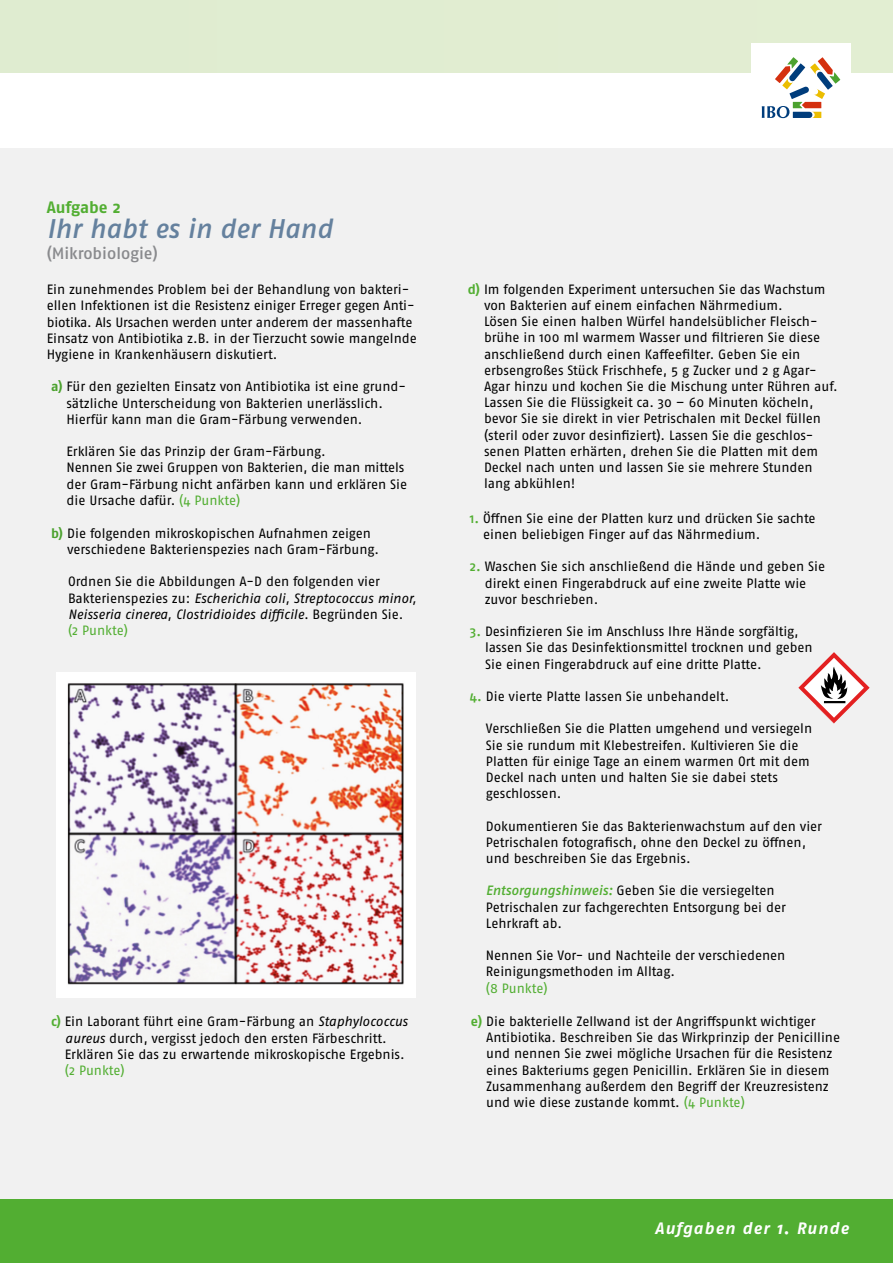
<style>
.page{position:relative;width:893px;height:1263px;background:#fff}
.page>*{position:absolute;margin:0;border:0;box-sizing:border-box;transform-origin:0 0}
.t1{font:italic 500 27px "Fago OT";color:#65819e}
.t2{font:italic 700 16.5px "Fago OT";letter-spacing:.065em;color:#fff}
.t3{font:500 16.5px "Fago OT";letter-spacing:-.005em;color:#898a8d}
.t4{font:700 16.5px "Fago OT";letter-spacing:-.005em;color:#52ae32}
.t5{font:13.5px/16.2px "Fago OT";letter-spacing:-.005em;color:#000}
.t6{font:italic 13.5px/16.2px "Fago OT";color:#000}
.s1{font-weight:700;color:#4ca22f}
.s2{color:#52ae32}
.s3{font-style:normal}
.s4{font-style:normal;color:#52ae32}
.s5{font-weight:700;color:#52ae32}
.s6{font-style:italic}
.s7{font-weight:500;color:#52ae32}
.s8{font-weight:500;font-style:italic;color:#52ae32}
</style>
<div class="page">
<div style="left:0;top:149px;width:893px;height:1085px;background:#f1f1f1"></div>
<div style="left:0;top:1199px;width:893px;height:64px;background:#52ae32"></div>
<div style="left:0;top:0;width:893px;height:72px;background:#e0edd1"></div>
<div style="left:56px;top:672px;width:360px;height:325px;background:#fff"></div>
<img style="left:67px;top:683px;width:337px;height:302px">
<svg style="left:798px;top:652px;width:72px;height:71px"></svg>
<svg style="left:751px;top:43px;width:99px;height:76px"></svg>
<p class="t4" style="left:47px;top:197px;width:75px">Aufgabe 2</p>
<p class="t1" style="left:47px;top:213px;width:287px">Ihr habt es in der Hand</p>
<p class="t3" style="left:47px;top:244px;width:112px">(Mikrobiologie)</p>
<p class="t5" style="left:47px;top:281px;width:372px">Ein zunehmendes Problem bei der Behandlung von bakteri&shy;ellen Infektionen ist die Resistenz einiger Erreger gegen Anti&shy;biotika. Als Ursachen werden unter anderem der massenhafte Einsatz von Antibiotika z.B. in der Tierzucht sowie mangelnde Hygiene in Krankenhäusern diskutiert.</p>
<p class="t5" style="left:66px;top:379px;width:341px;text-indent:-15px"><span class="s1">a)</span> Für den gezielten Einsatz von Antibiotika ist eine grund&shy;sätzliche Unterscheidung von Bakterien unerlässlich.<br>Hierfür kann man die Gram-Färbung verwenden.</p>
<p class="t5" style="left:66px;top:443px;width:342px">Erklären Sie das Prinzip der Gram-Färbung.<br>Nennen Sie zwei Gruppen von Bakterien, die man mittels der Gram-Färbung nicht anfärben kann und erklären Sie die Ursache dafür. <span class="s2">(4 Punkte)</span></p>
<p class="t5" style="left:67px;top:525px;width:314px;text-indent:-16px"><span class="s1">b)</span> Die folgenden mikroskopischen Aufnahmen zeigen verschiedene Bakterienspezies nach Gram-Färbung.</p>
<p class="t6" style="left:68px;top:574px;width:350px"><span class="s3">Ordnen Sie die Abbildungen A-D den folgenden vier Bakterienspezies zu:</span> Escherichia coli, Streptococcus minor, Neisseria cinerea, Clostridioides difficile. <span class="s3">Begründen Sie. </span><span class="s4">(2 Punkte)</span></p>
<p class="t5" style="left:65px;top:1013px;width:345px;text-indent:-14px"><span class="s5">c)</span> Ein Laborant führt eine Gram-Färbung an <span class="s6">Staphylococcus aureus</span> durch, vergisst jedoch den ersten Färbeschritt.<br>Erklären Sie das zu erwartende mikroskopische Ergebnis. <span class="s2">(2 Punkte)</span></p>
<p class="t5" style="left:484px;top:281px;width:355px;text-indent:-16px"><span class="s5">d)</span> Im folgenden Experiment untersuchen Sie das Wachstum von Bakterien auf einem einfachen Nährmedium.<br>Lösen Sie einen halben Würfel handelsüblicher Fleisch&shy;brühe in 100 ml warmem Wasser und filtrieren Sie diese anschließend durch einen Kaffeefilter. Geben Sie ein erbsengroßes Stück Frischhefe, 5 g Zucker und 2 g Agar-Agar hinzu und kochen Sie die Mischung unter Rühren auf.<br>Lassen Sie die Flüssigkeit ca. 30 – 60 Minuten köcheln, bevor Sie sie direkt in vier Petrischalen mit Deckel füllen (steril oder zuvor desinfiziert). Lassen Sie die geschlos&shy;senen Platten erhärten, drehen Sie die Platten mit dem Deckel nach unten und lassen Sie sie mehrere Stunden lang abkühlen!</p>
<p class="t5" style="left:483px;top:510px;width:334px;text-indent:-13px"><span class="s7">1.</span> Öffnen Sie eine der Platten kurz und drücken Sie sachte einen beliebigen Finger auf das Nährmedium.</p>
<p class="t5" style="left:485px;top:558px;width:342px;text-indent:-15px"><span class="s7">2.</span> Waschen Sie sich anschließend die Hände und geben Sie direkt einen Fingerabdruck auf eine zweite Platte wie zuvor beschrieben.</p>
<p class="t5" style="left:485px;top:623px;width:329px;text-indent:-15px"><span class="s7">3.</span> Desinfizieren Sie im Anschluss Ihre Hände sorgfältig, lassen Sie das Desinfektionsmittel trocknen und geben<br>Sie einen Fingerabdruck auf eine dritte Platte.</p>
<p class="t5" style="left:470px;top:688px;width:261px"><span class="s7">4.</span> Die vierte Platte lassen Sie unbehandelt.</p>
<p class="t5" style="left:486px;top:720px;width:328px">Verschließen Sie die Platten umgehend und versiegeln Sie sie rundum mit Klebestreifen. Kultivieren Sie die Platten für einige Tage an einem warmen Ort mit dem Deckel nach unten und halten Sie sie dabei stets geschlossen.</p>
<p class="t5" style="left:486px;top:818px;width:338px">Dokumentieren Sie das Bakterienwachstum auf den vier<br>Petrischalen fotografisch, ohne den Deckel zu öffnen, und beschreiben Sie das Ergebnis.</p>
<p class="t5" style="left:486px;top:882px;width:302px"><span class="s8">Entsorgungshinweis:</span> Geben Sie die versiegelten<br>Petrischalen zur fachgerechten Entsorgung bei der<br>Lehrkraft ab.</p>
<p class="t5" style="left:486px;top:947px;width:301px">Nennen Sie Vor- und Nachteile der verschiedenen<br>Reinigungsmethoden im Alltag.<br><span class="s2">(8 Punkte)</span></p>
<p class="t5" style="left:486px;top:1013px;width:355px;text-indent:-15px"><span class="s5">e)</span> Die bakterielle Zellwand ist der Angriffspunkt wichtiger Antibiotika. Beschreiben Sie das Wirkprinzip der Penicilline und nennen Sie zwei mögliche Ursachen für die Resistenz eines Bakteriums gegen Penicillin. Erklären Sie in diesem Zusammenhang außerdem den Begriff der Kreuzresistenz und wie diese zustande kommt. <span class="s2">(4 Punkte)</span></p>
<p class="t2" style="left:655px;top:1218px;width:195px">Aufgaben der 1. Runde</p>
</div>
